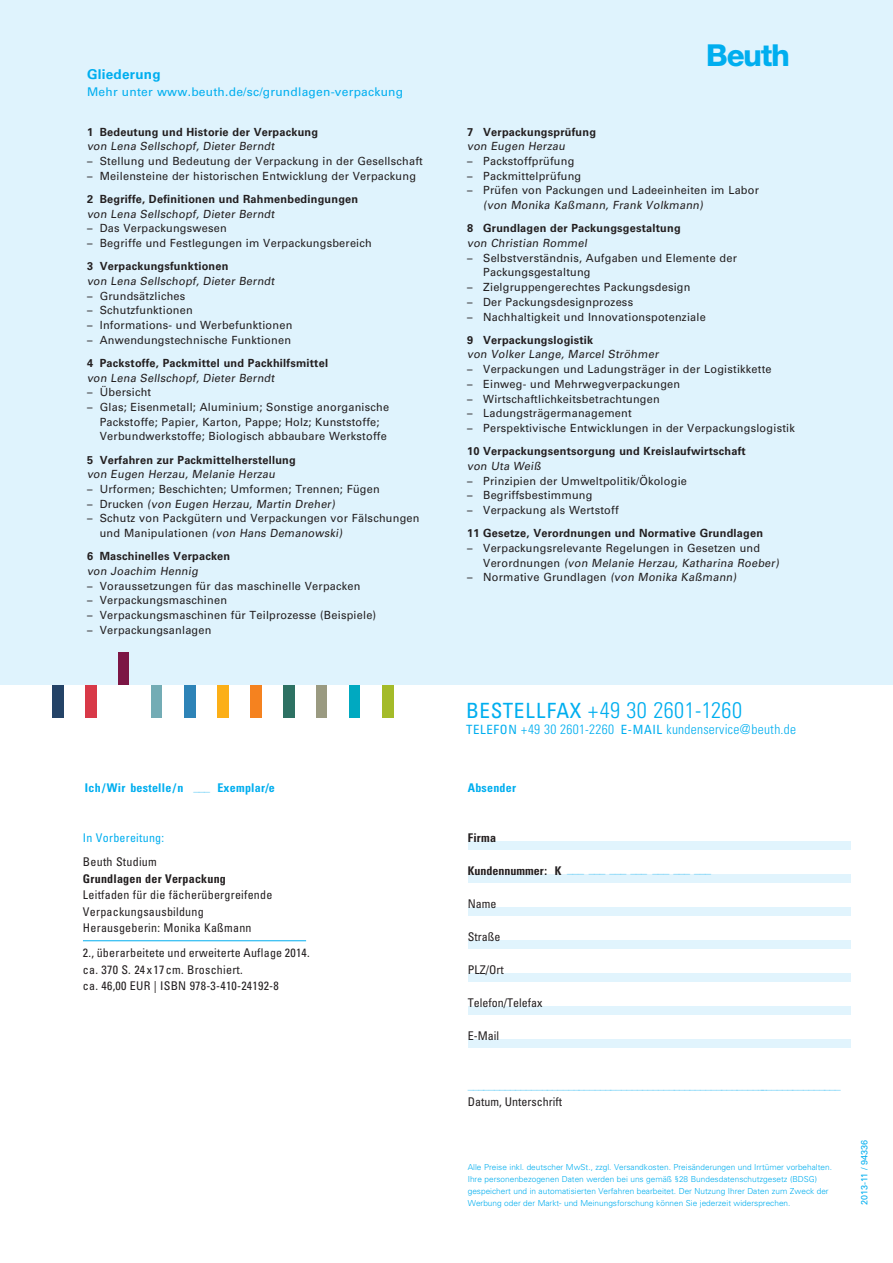
<style>
.page{position:relative;width:893px;height:1263px;background:#fff}
.page>*{position:absolute;margin:0;border:0;box-sizing:border-box;transform-origin:0 0}
.t1{font:900 30px "Univers Special";color:#00aeef}
.t2{font:300 condensed 22.5px "Univers";letter-spacing:.02em;color:#00aeef}
.t3{font:300 condensed 13.5px "Univers";letter-spacing:.02em;color:#00aeef}
.t4{font:700 13.5px "Univers";letter-spacing:.02em;color:#00aeef}
.t5{font:condensed 12px/16.5px "Univers";letter-spacing:.02em;color:#231f20}
.t6{font:700 condensed 12px "Univers";color:#6dcff6}
.t7{font:12px "Univers";letter-spacing:.02em;color:#00aeef}
.t8{font:700 condensed 12px "Univers";letter-spacing:.02em;color:#00aeef}
.t9{font:condensed 12px "Univers";color:#231f20}
.t10{font:700 condensed 12px "Univers";letter-spacing:.02em;color:#231f20}
.t11{font:condensed 12px "Univers";letter-spacing:.02em;color:#00aeef}
.t12{font:11.25px/14.7px "Univers";letter-spacing:.02em;color:#231f20}
.t13{font:700 11.25px "Univers";letter-spacing:.02em;color:#231f20}
.t14{font:9px "Univers";color:#00aeef}
.t15{font:300 8.25px/12px "Univers";color:#00aeef}
.s1{color:#6dcff6}
.s2{font-weight:400;font-size:21px}
.s3{font-weight:400;font-size:12.75px}
.s4{color:#231f20}
</style>
<div class="page">
<div style="left:0;top:0;width:892px;height:685px;background:#dff3fd"></div>
<div style="left:52px;top:685px;width:11px;height:33px;background:#244367"></div>
<div style="left:85px;top:685px;width:11px;height:33px;background:#d83948"></div>
<div style="left:118px;top:652px;width:11px;height:33px;background:#7c1645"></div>
<div style="left:151px;top:685px;width:11px;height:33px;background:#73acb5"></div>
<div style="left:184px;top:685px;width:11px;height:33px;background:#2d83b7"></div>
<div style="left:217px;top:685px;width:11px;height:33px;background:#fcaf17"></div>
<div style="left:250px;top:685px;width:11px;height:33px;background:#f5821f"></div>
<div style="left:283px;top:685px;width:11px;height:33px;background:#2d7163"></div>
<div style="left:316px;top:685px;width:11px;height:33px;background:#9a9a81"></div>
<div style="left:349px;top:685px;width:11px;height:33px;background:#00a9c0"></div>
<div style="left:382px;top:685px;width:11px;height:33px;background:#a4bb29"></div>
<div style="left:468px;top:841px;width:382px;height:9px;background:#e1f4fd"></div>
<div style="left:468px;top:907px;width:382px;height:9px;background:#e1f4fd"></div>
<div style="left:468px;top:940px;width:382px;height:9px;background:#e1f4fd"></div>
<div style="left:468px;top:874px;width:382px;height:9px;background:#e1f4fd"></div>
<div style="left:468px;top:973px;width:382px;height:9px;background:#e1f4fd"></div>
<div style="left:468px;top:1006px;width:382px;height:9px;background:#e1f4fd"></div>
<div style="left:468px;top:1039px;width:382px;height:9px;background:#e1f4fd"></div>
<hr style="left:83px;top:941px;width:223px;height:1px;background:#00aeef">
<p class="t4" style="left:87px;top:70px;width:75px">Gliederung</p>
<p class="t7" style="left:87px;top:87px;width:317px">Mehr unter www.beuth.de/sc/grundlagen-verpackung</p>
<p class="t13" style="left:87px;top:127px;width:233px">1 Bedeutung und Historie der Verpackung</p>
<p class="t12" style="left:87px;top:140px;width:190px">von Lena Sellschopf, Dieter Berndt</p>
<p class="t12" style="left:87px;top:155px;width:337px">– Stellung und Bedeutung der Verpackung in der Gesellschaft</p>
<p class="t12" style="left:87px;top:169px;width:330px">– Meilensteine der historischen Entwicklung der Verpackung</p>
<p class="t13" style="left:87px;top:195px;width:273px">2 Begriffe, Definitionen und Rahmenbedingungen</p>
<p class="t12" style="left:87px;top:207px;width:190px">von Lena Sellschopf, Dieter Berndt</p>
<p class="t12" style="left:87px;top:222px;width:141px">– Das Verpackungswesen</p>
<p class="t12" style="left:87px;top:237px;width:286px">– Begriffe und Festlegungen im Verpackungsbereich</p>
<p class="t13" style="left:87px;top:262px;width:143px">3 Verpackungsfunktionen</p>
<p class="t12" style="left:87px;top:275px;width:190px">von Lena Sellschopf, Dieter Berndt</p>
<p class="t12" style="left:87px;top:289px;width:100px">– Grundsätzliches</p>
<p class="t12" style="left:87px;top:304px;width:107px">– Schutzfunktionen</p>
<p class="t12" style="left:87px;top:319px;width:207px">– Informations- und Werbefunktionen</p>
<p class="t12" style="left:87px;top:333px;width:205px">– Anwendungstechnische Funktionen</p>
<p class="t13" style="left:87px;top:359px;width:242px">4 Packstoffe, Packmittel und Packhilfsmittel</p>
<p class="t12" style="left:87px;top:371px;width:190px">von Lena Sellschopf, Dieter Berndt</p>
<p class="t12" style="left:87px;top:386px;width:66px">– Übersicht</p>
<p class="t12" style="left:100px;top:401px;width:291px;text-indent:-13px">– Glas; Eisenmetall; Aluminium; Sonstige anorganische<br>Packstoffe; Papier, Karton, Pappe; Holz; Kunststoffe;<br>Verbundwerkstoffe; Biologisch abbaubare Werkstoffe</p>
<p class="t13" style="left:87px;top:455px;width:210px">5 Verfahren zur Packmittelherstellung</p>
<p class="t12" style="left:87px;top:468px;width:191px">von Eugen Herzau, Melanie Herzau</p>
<p class="t12" style="left:87px;top:483px;width:294px">– Urformen; Beschichten; Umformen; Trennen; Fügen</p>
<p class="t12" style="left:87px;top:497px;width:251px">– Drucken (von Eugen Herzau, Martin Dreher)</p>
<p class="t12" style="left:100px;top:512px;width:321px;text-indent:-13px">– Schutz von Packgütern und Verpackungen vor Fälschungen und Manipulationen (von Hans Demanowski)</p>
<p class="t13" style="left:87px;top:552px;width:145px">6 Maschinelles Verpacken</p>
<p class="t12" style="left:87px;top:565px;width:114px">von Joachim Hennig</p>
<p class="t12" style="left:87px;top:579px;width:275px">– Voraussetzungen für das maschinelle Verpacken</p>
<p class="t12" style="left:87px;top:594px;width:141px">– Verpackungsmaschinen</p>
<p class="t12" style="left:87px;top:609px;width:291px">– Verpackungsmaschinen für Teilprozesse (Beispiele)</p>
<p class="t12" style="left:87px;top:623px;width:126px">– Verpackungsanlagen</p>
<p class="t8" style="left:85px;top:783px;width:191px">Ich/Wir bestelle/n <span class="s1">___</span> Exemplar/e</p>
<p class="t11" style="left:83px;top:834px;width:83px">In Vorbereitung:</p>
<p class="t5" style="left:83px;top:855px;width:75px">Beuth Studium</p>
<p class="t10" style="left:83px;top:874px;width:144px">Grundlagen der Verpackung</p>
<p class="t5" style="left:83px;top:888px;width:191px">Leitfaden für die fächerübergreifende<br>Verpackungsausbildung<br>Herausgeberin: Monika Kaßmann</p>
<p class="t5" style="left:83px;top:946px;width:228px">2., überarbeitete und erweiterte Auflage 2014. ca. 370 S. 24x17cm. Broschiert.<br>ca. 46,00 EUR | ISBN 978-3-410-24192-8</p>
<h1 class="t1" style="left:706px;top:45px;width:86px">&lt;&gt;</h1>
<p class="t13" style="left:467px;top:128px;width:130px">7 Verpackungsprüfung</p>
<p class="t12" style="left:467px;top:140px;width:101px">von Eugen Herzau</p>
<p class="t12" style="left:467px;top:155px;width:109px">– Packstoffprüfung</p>
<p class="t12" style="left:467px;top:169px;width:116px">– Packmittelprüfung</p>
<p class="t12" style="left:483px;top:184px;width:277px;text-indent:-16px">– Prüfen von Packungen und Ladeeinheiten im Labor (von Monika Kaßmann, Frank Volkmann)</p>
<p class="t13" style="left:467px;top:224px;width:215px">8 Grundlagen der Packungsgestaltung</p>
<p class="t12" style="left:467px;top:237px;width:123px">von Christian Rommel</p>
<p class="t12" style="left:483px;top:251px;width:255px;text-indent:-16px">– Selbstverständnis, Aufgaben und Elemente der<br>Packungsgestaltung</p>
<p class="t12" style="left:467px;top:281px;width:225px">– Zielgruppengerechtes Packungsdesign</p>
<p class="t12" style="left:467px;top:296px;width:167px">– Der Packungsdesignprozess</p>
<p class="t12" style="left:467px;top:310px;width:240px">– Nachhaltigkeit und Innovationspotenziale</p>
<p class="t13" style="left:467px;top:336px;width:128px">9 Verpackungslogistik</p>
<p class="t12" style="left:467px;top:348px;width:194px">von Volker Lange, Marcel Ströhmer</p>
<p class="t12" style="left:467px;top:363px;width:306px">– Verpackungen und Ladungsträger in der Logistikkette</p>
<p class="t12" style="left:467px;top:378px;width:214px">– Einweg- und Mehrwegverpackungen</p>
<p class="t12" style="left:467px;top:392px;width:194px">– Wirtschaftlichkeitsbetrachtungen</p>
<p class="t12" style="left:467px;top:407px;width:166px">– Ladungsträgermanagement</p>
<p class="t12" style="left:467px;top:422px;width:329px">– Perspektivische Entwicklungen in der Verpackungslogistik</p>
<p class="t13" style="left:467px;top:447px;width:280px">10 Verpackungsentsorgung und Kreislaufwirtschaft</p>
<p class="t12" style="left:467px;top:460px;width:77px">von Uta Weiß</p>
<p class="t12" style="left:467px;top:474px;width:221px">– Prinzipien der Umweltpolitik/Ökologie</p>
<p class="t12" style="left:467px;top:489px;width:127px">– Begriffsbestimmung</p>
<p class="t12" style="left:467px;top:504px;width:153px">– Verpackung als Wertstoff</p>
<p class="t13" style="left:467px;top:529px;width:297px">11 Gesetze, Verordnungen und Normative Grundlagen</p>
<p class="t12" style="left:483px;top:542px;width:299px;text-indent:-16px">– Verpackungsrelevante Regelungen in Gesetzen und<br>Verordnungen (von Melanie Herzau, Katharina Roeber)</p>
<p class="t12" style="left:467px;top:571px;width:272px">– Normative Grundlagen (von Monika Kaßmann)</p>
<h2 class="t2" style="left:466px;top:702px;width:277px"><span class="s2">BESTELLFAX</span> +49 30 2601-1260</h2>
<p class="t3" style="left:466px;top:725px;width:331px"><span class="s3">TELEFON</span> +49 30 2601-2260 <span class="s3">E-MAIL</span> kundenservice@beuth.de</p>
<p class="t8" style="left:468px;top:783px;width:50px">Absender</p>
<p class="t10" style="left:468px;top:833px;width:30px">Firma</p>
<p class="t6" style="left:468px;top:864px;width:245px"><span class="s4">Kundennummer: K</span> ___ ___ ___ ___ ___ ___ ___</p>
<p class="t5" style="left:468px;top:896px;width:30px">Name</p>
<p class="t5" style="left:468px;top:929px;width:34px">Straße</p>
<p class="t5" style="left:468px;top:962px;width:38px">PLZ/Ort</p>
<p class="t9" style="left:468px;top:998px;width:76px">Telefon/Telefax</p>
<p class="t5" style="left:468px;top:1028px;width:33px">E-Mail</p>
<p class="t6" style="left:468px;top:1080px;width:374px">___ ______ ______ ______ ______ ______ ______ ___ ______ ___ ______ _____ ______ ___</p>
<p class="t9" style="left:468px;top:1097px;width:96px">Datum, Unterschrift</p>
<p class="t15" style="left:468px;top:1161px;width:366px">Alle Preise inkl. deutscher MwSt., zzgl. Versandkosten. Preisänderungen und Irrtümer vorbehalten.<br>Ihre personenbezogenen Daten werden bei uns gemäß §28 Bundes datenschutzgesetz (BDSG) gespeichert und in automatisierten Verfahren bearbeitet. Der Nutzung Ihrer Daten zum Zweck der Werbung oder der Markt- und Meinungs forschung können Sie jederzeit widersprechen.</p>
<p class="t14" style="left:861px;top:1205px;width:67px;rotate:-90deg">2013-11 / 94336</p>
</div>
